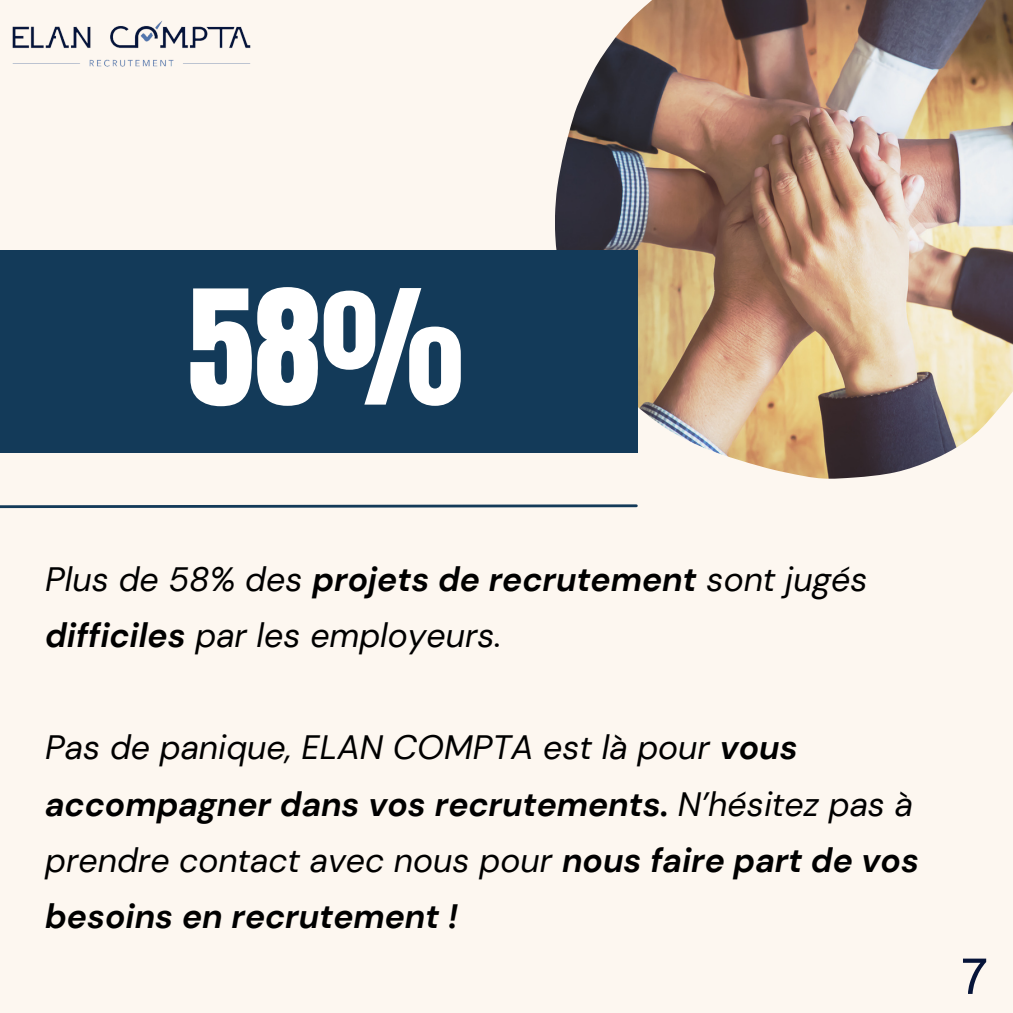
<style>
.page{position:relative;width:1013px;height:1013px;background:#fff}
.page>*{position:absolute;margin:0;border:0;box-sizing:border-box;transform-origin:0 0}
.t1{font:135px "Anton";color:#fff}
.t2{font:50px "Arial MT Pro";color:#061439}
.t3{font:italic 700 33.75px/56.2px "DM Sans";color:#000}
.t4{font:italic 33.75px/56.2px "DM Sans";color:#000}
.s1{font-weight:700}
.s2{font-weight:400}
</style>
<div class="page">
<div style="left:0;top:0;width:1012px;height:1012px;background:#fdf7f0"></div>
<img style="left:555px;top:0;width:457px;height:478px">
<div style="left:0;top:250px;width:637px;height:202px;background:#133a59"></div>
<svg style="left:0;top:504px;width:638px;height:5px"></svg>
<img style="left:12px;top:21px;width:239px;height:46px">
<p class="t1" style="left:187px;top:251px;width:278px">58%</p>
<p class="t4" style="left:45px;top:551px;width:824px">Plus de 58% des <span class="s1">projets de recrutement</span> sont jugés <span class="s1">difficiles</span> par les employeurs.</p>
<p class="t3" style="left:45px;top:719px;width:875px"><span class="s2">Pas de panique, ELAN COMPTA est là pour</span> vous accompagner dans vos recrutements. <span class="s2">N’hésitez pas à prendre contact avec nous pour</span> nous faire part de vos besoins en recrutement !</p>
<p class="t2" style="left:960px;top:957px;width:29px">7</p>
</div>
